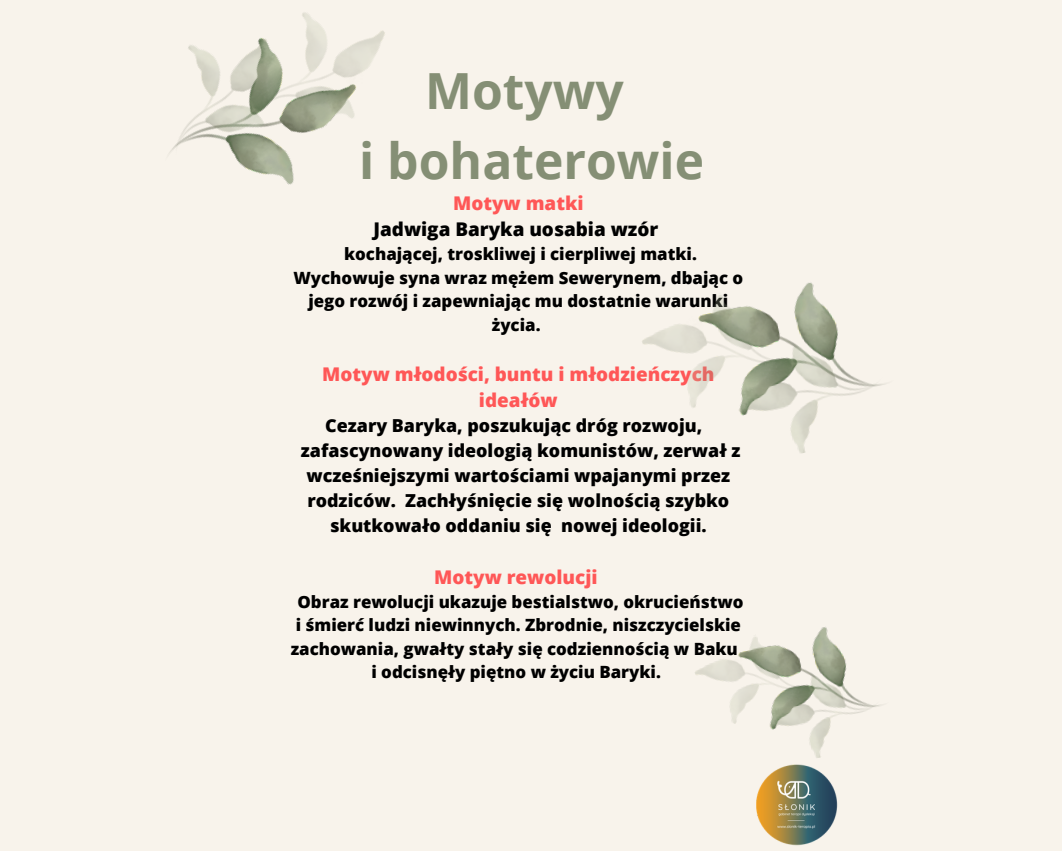
<style>
.page{position:relative;width:1062px;height:851px;background:#fff}
.page>*{position:absolute;margin:0;border:0;box-sizing:border-box;transform-origin:0 0}
.t1{font:700 49.8px/69.6px "Open Sans";color:#858f75;text-align:center}
.t2{font:800 18.9px/25.8px "Open Sans";color:#ff5757;text-align:center}
.t3{font:800 18.9px "Open Sans";color:#000}
.t4{font:800 17.85px "Open Sans";color:#000}
.t5{font:800 16.8px/23.4px "Open Sans";color:#000;text-align:center}
</style>
<div class="page">
<div style="left:0;top:0;width:1062px;height:850px;background:#f8f3eb"></div>
<img style="left:169px;top:12px;width:216px;height:173px">
<img style="left:695px;top:627px;width:186px;height:119px">
<img style="left:642px;top:282px;width:243px;height:171px">
<img style="left:756px;top:746px;width:82px;height:100px">
<h1 class="t1" style="left:359px;top:55px;width:346px">Motywy<br>i bohaterowie</h1>
<p class="t2" style="left:453px;top:190px;width:132px">Motyw matki</p>
<p class="t3" style="left:373px;top:216px;width:286px">Jadwiga Baryka uosabia wzór</p>
<p class="t5" style="left:293px;top:242px;width:451px">kochającej, troskliwej i cierpliwej matki.<br>Wychowuje syna wraz mężem Sewerynem, dbając o jego rozwój i zapewniając mu dostatnie warunki życia.</p>
<p class="t2" style="left:322px;top:361px;width:394px">Motyw młodości, buntu i młodzieńczych ideałów</p>
<p class="t4" style="left:325px;top:413px;width:379px">Cezary Baryka, poszukując dróg rozwoju,</p>
<p class="t4" style="left:301px;top:438px;width:441px">zafascynowany ideologią komunistów, zerwał z</p>
<p class="t4" style="left:307px;top:463px;width:425px">wcześniejszymi wartościami wpajanymi przez</p>
<p class="t4" style="left:307px;top:488px;width:423px">rodziców. Zachłyśnięcie się wolnością szybko</p>
<p class="t4" style="left:330px;top:513px;width:378px">skutkowało oddaniu się nowej ideologii.</p>
<p class="t2" style="left:434px;top:563px;width:165px">Motyw rewolucji</p>
<p class="t5" style="left:291px;top:589px;width:454px">Obraz rewolucji ukazuje bestialstwo, okrucieństwo i śmierć ludzi niewinnych. Zbrodnie, niszczycielskie zachowania, gwałty stały się codziennością w Baku i odcisnęły piętno w życiu Baryki.</p>
</div>
